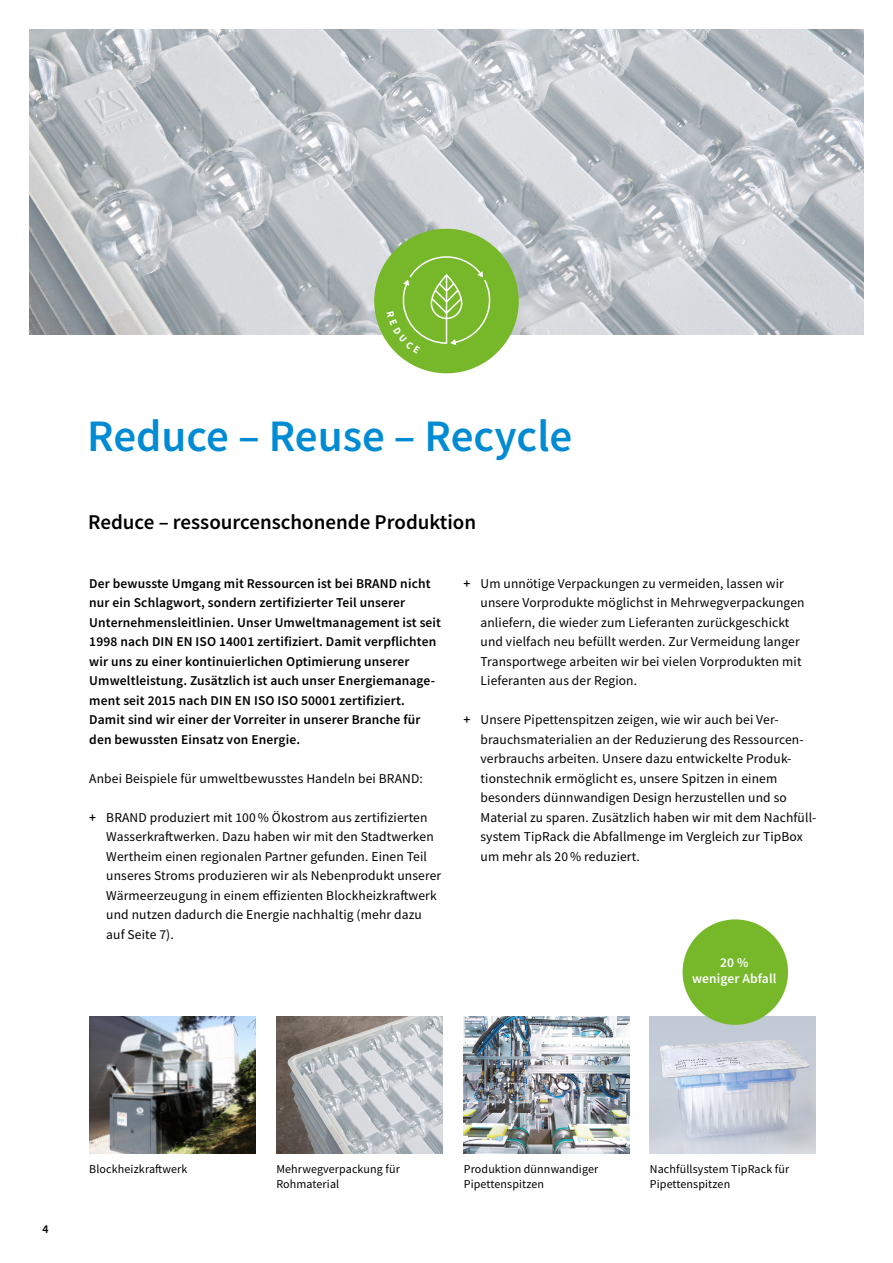
<style>
.page{position:relative;width:893px;height:1263px;background:#fff}
.page>*{position:absolute;margin:0;border:0;box-sizing:border-box;transform-origin:0 0}
.t1{font:600 45px "Source Sans Pro";color:#008bd2}
.t2{font:600 21px "Source Sans Pro";color:#000}
.t3{font:13.5px/19.5px "Source Sans Pro";letter-spacing:.01em;color:#000}
.t4{font:600 13.5px/19.5px "Source Sans Pro";letter-spacing:.01em;color:#000}
.t5{font:600 13.5px/16px "Source Sans Pro";letter-spacing:.01em;color:#fff;text-align:center}
.t6{font:12px/15px "Source Sans Pro";letter-spacing:.01em;color:#000}
.t7{font:600 12px "Source Sans Pro";color:#000}
.s1{font-weight:600}
</style>
<div class="page">
<img style="left:30px;top:30px;width:833px;height:304px">
<div style="left:374px;top:229px;width:145px;height:144px;background:#76b82a;border-radius:50%"></div>
<img style="left:463px;top:1017px;width:166px;height:136px">
<img style="left:276px;top:1017px;width:166px;height:136px">
<img style="left:89px;top:1017px;width:166px;height:136px">
<img style="left:650px;top:1017px;width:166px;height:136px">
<div style="left:683px;top:919px;width:105px;height:106px;background:#76b82a;border-radius:50%"></div>
<svg style="left:387px;top:254px;width:104px;height:100px"></svg>
<h1 class="t1" style="left:87px;top:407px;width:487px">Reduce – Reuse – Recycle</h1>
<h2 class="t2" style="left:88px;top:508px;width:390px">Reduce – ressourcenschonende Produktion</h2>
<p class="t4" style="left:89px;top:573px;width:353px">Der bewusste Umgang mit Ressourcen ist bei BRAND nicht nur ein Schlagwort, sondern zertifizierter Teil unserer Unternehmensleitlinien. Unser Umweltmanagement ist seit 1998 nach DIN EN ISO 14001 zertifiziert. Damit verpflichten wir uns zu einer kontinuierlichen Optimierung unserer Umweltleistung. Zusätzlich ist auch unser Energiemanage&shy;ment seit 2015 nach DIN EN ISO ISO 50001 zertifiziert.<br>Damit sind wir einer der Vorreiter in unserer Branche für den bewussten Einsatz von Energie.</p>
<p class="t3" style="left:89px;top:768px;width:335px">Anbei Beispiele für umweltbewusstes Handeln bei BRAND:</p>
<p class="t3" style="left:106px;top:807px;width:336px;text-indent:-17px"><span class="s1">+</span> BRAND produziert mit 100 % Ökostrom aus zertifizierten Wasserkraftwerken. Dazu haben wir mit den Stadtwerken Wertheim einen regionalen Partner gefunden. Einen Teil unseres Stroms produzieren wir als Nebenprodukt unserer Wärmeerzeugung in einem effizienten Blockheizkraftwerk und nutzen dadurch die Energie nachhaltig (mehr dazu auf Seite 7).</p>
<p class="t3" style="left:480px;top:573px;width:326px;text-indent:-17px"><span class="s1">+</span> Um unnötige Verpackungen zu vermeiden, lassen wir unsere Vorprodukte möglichst in Mehrwegverpackungen anliefern, die wieder zum Lieferanten zurückgeschickt und vielfach neu befüllt werden. Zur Vermeidung langer Transportwege arbeiten wir bei vielen Vorprodukten mit Lieferanten aus der Region.</p>
<p class="t3" style="left:480px;top:710px;width:337px;text-indent:-17px"><span class="s1">+</span> Unsere Pipettenspitzen zeigen, wie wir auch bei Ver&shy;brauchsmaterialien an der Reduzierung des Ressourcen&shy;verbrauchs arbeiten. Unsere dazu entwickelte Produk&shy;tionstechnik ermöglicht es, unsere Spitzen in einem besonders dünnwandigen Design herzustellen und so Material zu sparen. Zusätzlich haben wir mit dem Nachfüll&shy;system TipRack die Abfallmenge im Vergleich zur TipBox um mehr als 20 % reduziert.</p>
<p class="t5" style="left:692px;top:954px;width:86px">20 %<br>weniger Abfall</p>
<p class="t7" style="left:43px;top:1221px;width:8px">4</p>
<p class="t6" style="left:89px;top:1161px;width:100px">Blockheizkraftwerk</p>
<p class="t6" style="left:276px;top:1161px;width:125px">Mehrwegverpackung für<br>Rohmaterial</p>
<p class="t6" style="left:650px;top:1161px;width:141px">Nachfüllsystem TipRack für<br>Pipettenspitzen</p>
<p class="t6" style="left:464px;top:1161px;width:136px">Produktion dünnwandiger<br>Pipettenspitzen</p>
</div>
